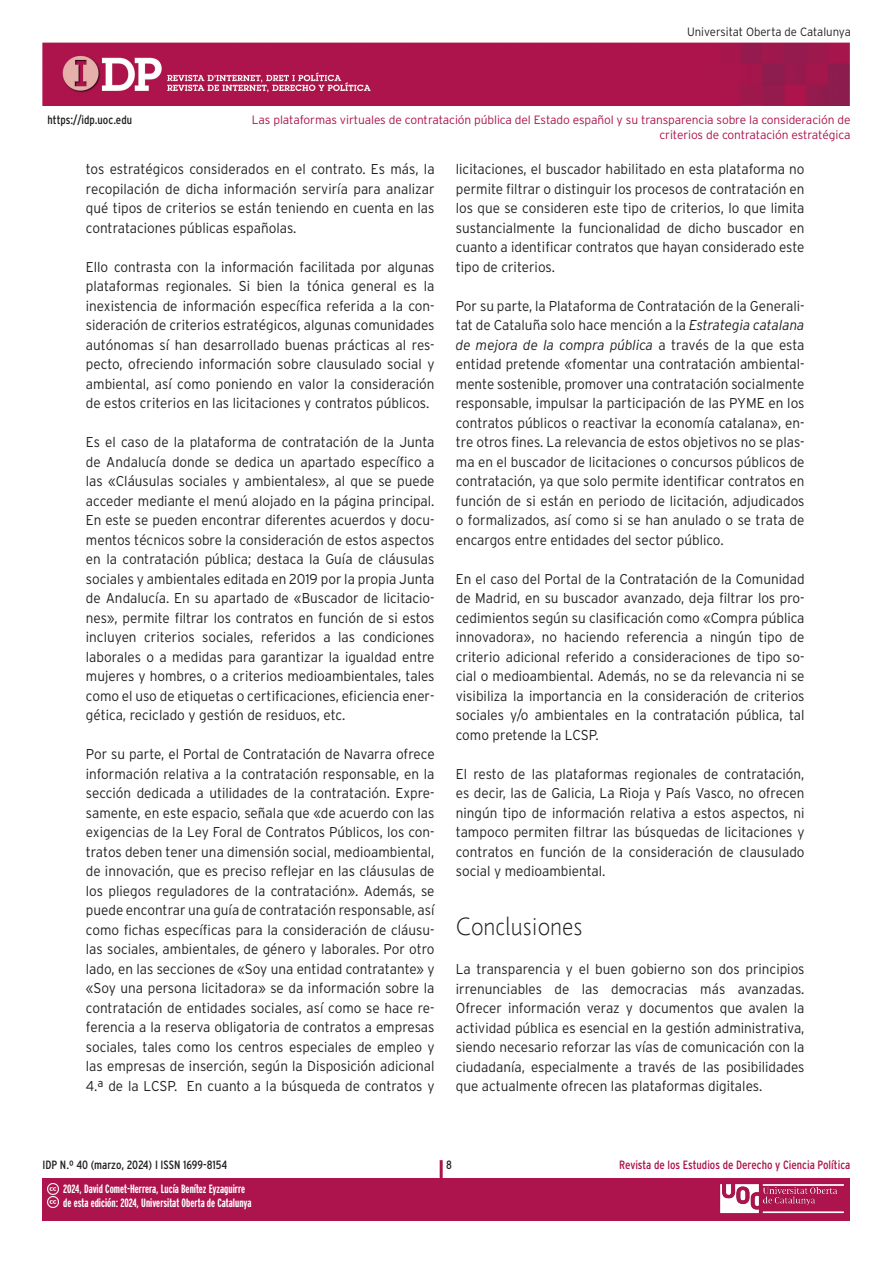
<style>
.page{position:relative;width:893px;height:1263px;background:#fff}
.page>*{position:absolute;margin:0;border:0;box-sizing:border-box;transform-origin:0 0}
._03_apartat_1{font:24px "Pragma ND Light";color:#231f20;scale:.95 1}
._02_texto_base{font:300 14.25px/19.5px "Interstate";color:#231f20;text-align:justify;scale:.95 1}
.t1{font:300 12px/14.4px "Interstate";letter-spacing:-.01em;color:#ad134c;text-align:right}
.t2{font:700 extra-condensed 12px/14.4px "Interstate";color:#fff}
.t3{font:condensed 12px "Interstate";color:#231f20}
.t4{font:condensed 12px "Interstate";color:#ad134c}
.t5{font:300 12px "Interstate";color:#231f20;scale:.95 1}
.s1{font-style:italic}
</style>
<div class="page">
<img style="left:43px;top:43px;width:807px;height:63px">
<div style="left:43px;top:1178px;width:807px;height:42px;background:#ad134c"></div>
<hr style="left:440px;top:1160px;width:3px;height:44px;background:#ad134c">
<img style="left:720px;top:1184px;width:124px;height:30px">
<svg style="left:47px;top:1183px;width:11px;height:25px"></svg>
<p class="t5" style="left:687px;top:25px;width:174px">Universitat Oberta de Catalunya</p>
<p class="t3" style="left:48px;top:113px;width:86px">https://idp.uoc.edu</p>
<p class="t1" style="left:252px;top:113px;width:600px">Las plataformas virtuales de contratación pública del Estado español y su transparencia sobre la consideración de criterios de contratación estratégica</p>
<p class="_02_texto_base" style="left:86px;top:159px;width:369px">tos estratégicos considerados en el contrato. Es más, la recopilación de dicha información serviría para analizar qué tipos de criterios se están teniendo en cuenta en las contrataciones públicas españolas.</p>
<p class="_02_texto_base" style="left:86px;top:257px;width:369px">Ello contrasta con la información facilitada por algunas plataformas regionales. Si bien la tónica general es la inexistencia de información específica referida a la con&shy;sideración de criterios estratégicos, algunas comunidades autónomas sí han desarrollado buenas prácticas al res&shy;pecto, ofreciendo información sobre clausulado social y ambiental, así como poniendo en valor la consideración de estos criterios en las licitaciones y contratos públicos.</p>
<p class="_02_texto_base" style="left:86px;top:432px;width:369px">Es el caso de la plataforma de contratación de la Junta de Andalucía donde se dedica un apartado específico a las «Cláusulas sociales y ambientales», al que se puede acceder mediante el menú alojado en la página principal.<br>En este se pueden encontrar diferentes acuerdos y docu&shy;mentos técnicos sobre la consideración de estos aspectos en la contratación pública; destaca la Guía de cláusulas sociales y ambientales editada en 2019 por la propia Junta de Andalucía. En su apartado de «Buscador de licitacio&shy;nes», permite filtrar los contratos en función de si estos incluyen criterios sociales, referidos a las condiciones laborales o a medidas para garantizar la igualdad entre mujeres y hombres, o a criterios medioambientales, tales como el uso de etiquetas o certificaciones, eficiencia ener&shy;gética, reciclado y gestión de residuos, etc.</p>
<p class="_02_texto_base" style="left:86px;top:744px;width:369px">Por su parte, el Portal de Contratación de Navarra ofrece información relativa a la contratación responsable, en la sección dedicada a utilidades de la contratación. Expre&shy;samente, en este espacio, señala que «de acuerdo con las exigencias de la Ley Foral de Contratos Públicos, los con&shy;tratos deben tener una dimensión social, medioambiental, de innovación, que es preciso reflejar en las cláusulas de los pliegos reguladores de la contratación». Además, se puede encontrar una guía de contratación responsable, así como fichas específicas para la consideración de cláusu&shy;las sociales, ambientales, de género y laborales. Por otro lado, en las secciones de «Soy una entidad contratante» y «Soy una persona licitadora» se da información sobre la contratación de entidades sociales, así como se hace re&shy;ferencia a la reserva obligatoria de contratos a empresas sociales, tales como los centros especiales de empleo y las empresas de inserción, según la Disposición adicional 4.ª de la LCSP. En cuanto a la búsqueda de contratos y</p>
<p class="_02_texto_base" style="left:456px;top:159px;width:369px">licitaciones, el buscador habilitado en esta plataforma no permite filtrar o distinguir los procesos de contratación en los que se consideren este tipo de criterios, lo que limita sustancialmente la funcionalidad de dicho buscador en cuanto a identificar contratos que hayan considerado este tipo de criterios.</p>
<p class="_02_texto_base" style="left:456px;top:296px;width:369px">Por su parte, la Plataforma de Contratación de la Generali&shy;tat de Cataluña solo hace mención a la <span class="s1">Estrategia catalana de mejora de la compra pública</span> a través de la que esta entidad pretende «fomentar una contratación ambiental&shy;mente sostenible, promover una contratación socialmente responsable, impulsar la participación de las PYME en los contratos públicos o reactivar la economía catalana», en&shy;tre otros fines. La relevancia de estos objetivos no se plas&shy;ma en el buscador de licitaciones o concursos públicos de contratación, ya que solo permite identificar contratos en función de si están en periodo de licitación, adjudicados o formalizados, así como si se han anulado o se trata de encargos entre entidades del sector público.</p>
<p class="_02_texto_base" style="left:456px;top:569px;width:369px">En el caso del Portal de la Contratación de la Comunidad de Madrid, en su buscador avanzado, deja filtrar los pro&shy;cedimientos según su clasificación como «Compra pública innovadora», no haciendo referencia a ningún tipo de criterio adicional referido a consideraciones de tipo so&shy;cial o medioambiental. Además, no se da relevancia ni se visibiliza la importancia en la consideración de criterios sociales y/o ambientales en la contratación pública, tal como pretende la LCSP.</p>
<p class="_02_texto_base" style="left:456px;top:764px;width:369px">El resto de las plataformas regionales de contratación, es decir, las de Galicia, La Rioja y País Vasco, no ofrecen ningún tipo de información relativa a estos aspectos, ni tampoco permiten filtrar las búsquedas de licitaciones y contratos en función de la consideración de clausulado social y medioambiental.</p>
<h2 class="_03_apartat_1" style="left:456px;top:912px;width:135px">Conclusiones</h2>
<p class="_02_texto_base" style="left:456px;top:959px;width:369px">La transparencia y el buen gobierno son dos principios irrenunciables de las democracias más avanzadas.<br>Ofrecer información veraz y documentos que avalen la actividad pública es esencial en la gestión administrativa, siendo necesario reforzar las vías de comunicación con la ciudadanía, especialmente a través de las posibilidades que actualmente ofrecen las plataformas digitales.</p>
<p class="t3" style="left:43px;top:1158px;width:186px">IDP N.º 40 (marzo, 2024) I ISSN 1699-8154</p>
<p class="t3" style="left:446px;top:1158px;width:7px">8</p>
<p class="t4" style="left:619px;top:1158px;width:233px">Revista de los Estudios de Derecho y Ciencia Política</p>
<p class="t2" style="left:63px;top:1181px;width:190px">2024, David Comet-Herrera, Lucía Benítez Eyzaguirre de esta edición: 2024, Universitat Oberta de Catalunya</p>
</div>
